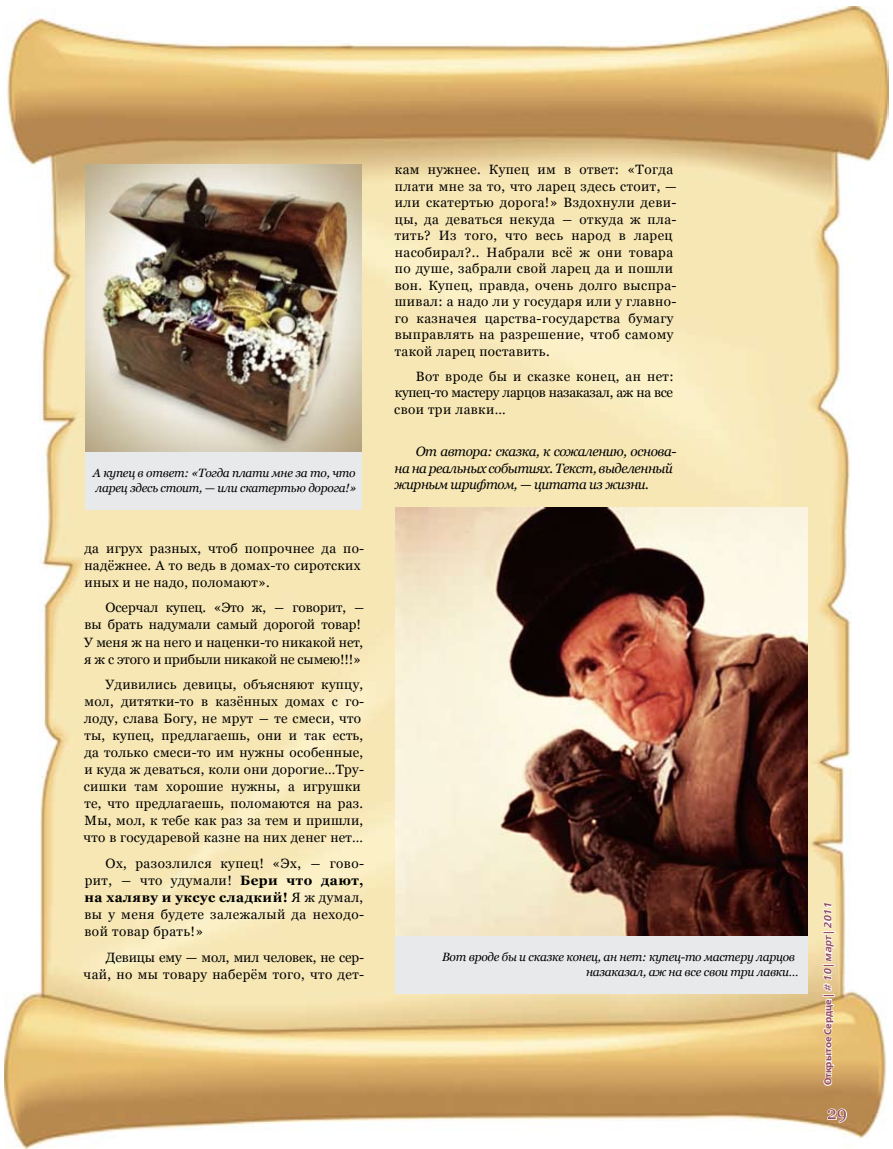
<style>
.page{position:relative;width:893px;height:1149px;background:#fff}
.page>*{position:absolute;margin:0;border:0;box-sizing:border-box;transform-origin:0 0}
.t1{font:18px "Georgia";color:#975161}
.t2{font:13.5px/17px "Georgia";letter-spacing:.02em;color:#000}
.t3{font:13.5px/17px "Georgia";color:#000}
.t4{font:italic 13.5px/16.5px "Georgia";letter-spacing:-.03em;color:#000}
.t5{font:italic 12px/15px "Georgia";letter-spacing:-.02em;color:#000;text-align:right}
.t6{font:700 10.5px "Myriad Pro";letter-spacing:-.005em;color:#975161}
.s1{font-weight:700}
.s2{font-family:"Free Set Demibold C";font-weight:400;font-style:italic}
</style>
<div class="page">
<img style="left:4px;top:6px;width:885px;height:1142px">
<svg style="left:825px;top:1106px;width:23px;height:17px"></svg>
<svg style="left:822px;top:901px;width:13px;height:185px"></svg>
<img style="left:395px;top:507px;width:413px;height:428px">
<div style="left:395px;top:935px;width:413px;height:57px;background:#e8e9eb"></div>
<img style="left:85px;top:165px;width:276px;height:287px">
<div style="left:85px;top:452px;width:276px;height:57px;background:#e8e9eb"></div>
<p class="t5" style="left:93px;top:465px;width:265px;text-align:left">А купец в ответ: «Тогда плати мне за то, что ларец здесь стоит, — или скатертью дорога!»</p>
<p class="t2" style="left:84px;top:539px;width:281px">да игрух разных, чтоб попрочнее да по&shy;надёжнее. А то ведь в домах-то сиротских иных и не надо, поломают».</p>
<p class="t3" style="left:84px;top:599px;width:283px;text-indent:21px">Осерчал купец. «Это ж, ― говорит, ― вы брать надумали самый дорогой товар!<br>У меня ж на него и наценки-то никакой нет, я ж с этого и прибыли никакой не сымею!!!»</p>
<p class="t2" style="left:84px;top:675px;width:282px;text-indent:22px">Удивились девицы, объясняют купцу, мол, дитятки-то в казённых домах с го&shy;лоду, слава Богу, не мрут ― те смеси, что ты, купец, предлагаешь, они и так есть, да только смеси-то им нужны особенные, и куда ж деваться, коли они дорогие…Тру&shy;сишки там хорошие нужны, а игрушки те, что предлагаешь, поломаются на раз.<br>Мы, мол, к тебе как раз за тем и пришли, что в государевой казне на них денег нет…</p>
<p class="t2" style="left:84px;top:854px;width:281px;text-align:justify;text-indent:21px">Ох, разозлился купец! «Эх, ― гово&shy;рит, ― что удумали! <span class="s1">Бери что дают, на халяву и уксус сладкий!</span> Я ж думал, вы у меня будете залежалый да неходо&shy;вой товар брать!»</p>
<p class="t2" style="left:84px;top:948px;width:282px;text-align:right">Девицы ему — мол, мил человек, не сер&shy;чай, но мы товару наберём того, что дет-</p>
<p class="t2" style="left:395px;top:161px;width:283px;line-height:16.5px">кам нужнее. Купец им в ответ: «Тогда плати мне за то, что ларец здесь стоит, — или скатертью дорога!» Вздохнули деви&shy;цы, да деваться некуда ― откуда ж пла&shy;тить? Из того, что весь народ в ларец насобирал?.. Набрали всё ж они товара по душе, забрали свой ларец да и пошли вон. Купец, правда, очень долго выспра&shy;шивал: а надо ли у государя или у главно&shy;го казначея царства-государства бумагу выправлять на разрешение, чтоб самому такой ларец поставить.</p>
<p class="t2" style="left:394px;top:368px;width:281px;line-height:16.5px;text-align:justify;text-indent:22px">Вот вроде бы и сказке конец, ан нет: купец-то мастеру ларцов назаказал, аж на все свои три лавки…</p>
<p class="t4" style="left:395px;top:443px;width:283px;text-indent:21px">От автора: сказка, к сожалению, основа&shy;на на реальных событиях. Текст, выделенный жирным шрифтом, — цитата из жизни.</p>
<p class="t5" style="left:442px;top:949px;width:358px">Вот вроде бы и сказке конец, ан нет: купец-то мастеру ларцов назаказал, аж на все свои три лавки…</p>
<p class="t6" style="left:821px;top:1085px;width:184px;rotate:-90deg">Открытое Сердце | <span class="s2"># 10</span> | <span class="s2">март</span> | <span class="s2">2011</span></p>
<h1 class="t1" style="left:827px;top:1102px;width:22px">29</h1>
</div>
